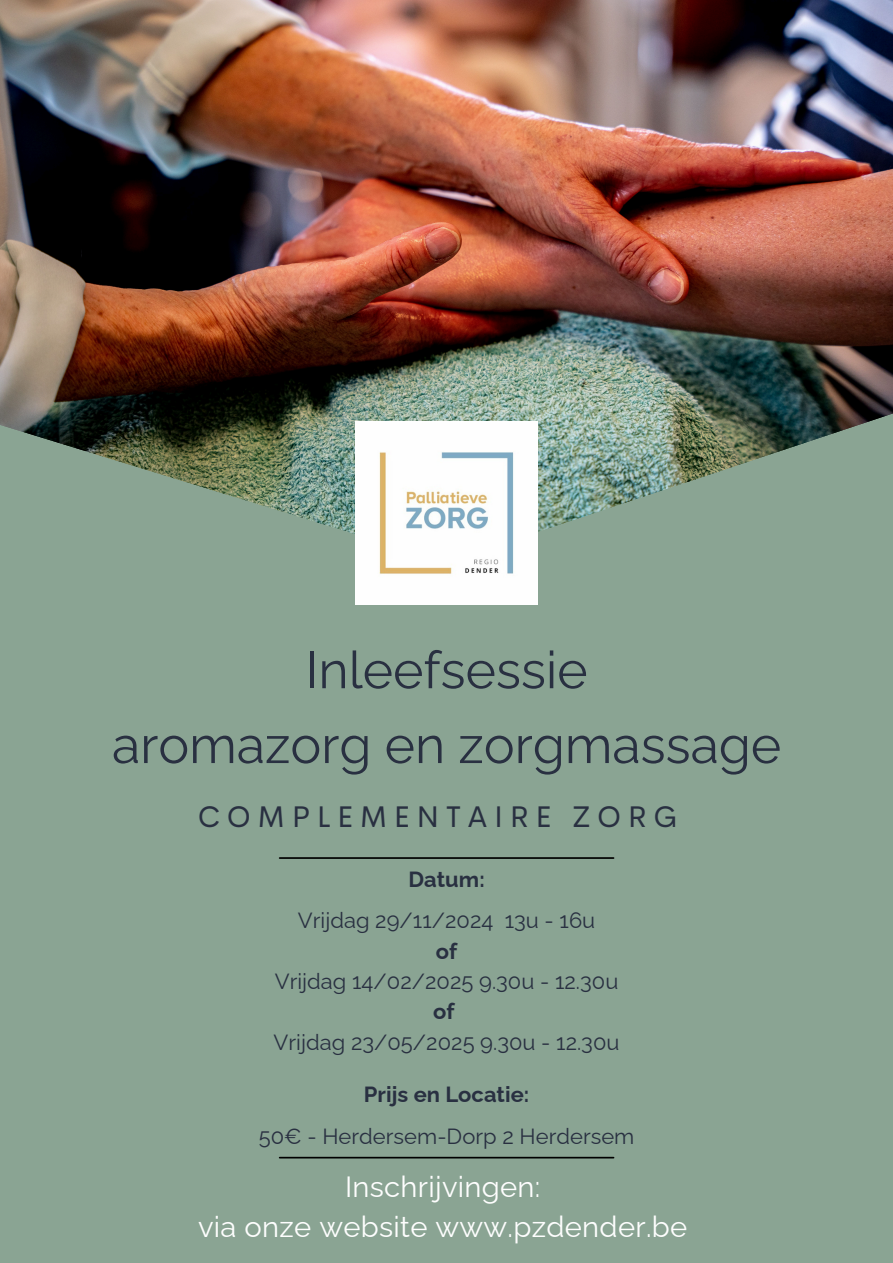
<style>
.page{position:relative;width:893px;height:1263px;background:#8aa493}
.page>*{position:absolute;margin:0;border:0;box-sizing:border-box;transform-origin:0 0}
.t1{font:51.75px/74.8px "Raleway";color:#293041;text-align:center}
.t2{font:30px "Cerebri Sans";letter-spacing:.22em;color:#293041}
.t3{font:29.17px/40.5px "Raleway";letter-spacing:.01em;color:#fefefe;text-align:center}
.t4{font:21.9px "Raleway";color:#293041}
.t5{font:700 21.9px "Raleway";color:#293041}
</style>
<div class="page">
<img style="left:0;top:0;width:893px;height:399px">
<img style="left:0;top:399px;width:408px;height:206px">
<img style="left:408px;top:387px;width:485px;height:218px">
<hr style="left:280px;top:857px;width:333px;height:2px;background:#000">
<hr style="left:280px;top:1157px;width:333px;height:1px;background:#000">
<img style="left:355px;top:422px;width:183px;height:182px">
<h1 class="t1" style="left:112px;top:632px;width:670px">Inleefsessie<br>aromazorg en zorgmassage</h1>
<h2 class="t2" style="left:198px;top:797px;width:481px">COMPLEMENTAIRE ZORG</h2>
<h4 class="t5" style="left:408px;top:866px;width:78px">Datum:</h4>
<p class="t4" style="left:298px;top:908px;width:299px">Vrijdag 29/11/2024 13u - 16u</p>
<p class="t5" style="left:436px;top:938px;width:23px">of</p>
<p class="t4" style="left:275px;top:968px;width:345px">Vrijdag 14/02/2025 9.30u - 12.30u</p>
<p class="t5" style="left:433px;top:999px;width:23px">of</p>
<p class="t4" style="left:274px;top:1029px;width:347px">Vrijdag 23/05/2025 9.30u - 12.30u</p>
<h4 class="t5" style="left:364px;top:1081px;width:167px">Prijs en Locatie:</h4>
<p class="t4" style="left:259px;top:1123px;width:377px">50€ - Herdersem-Dorp 2 Herdersem</p>
<h3 class="t3" style="left:198px;top:1166px;width:491px">Inschrijvingen:<br>via onze website www.pzdender.be</h3>
</div>
